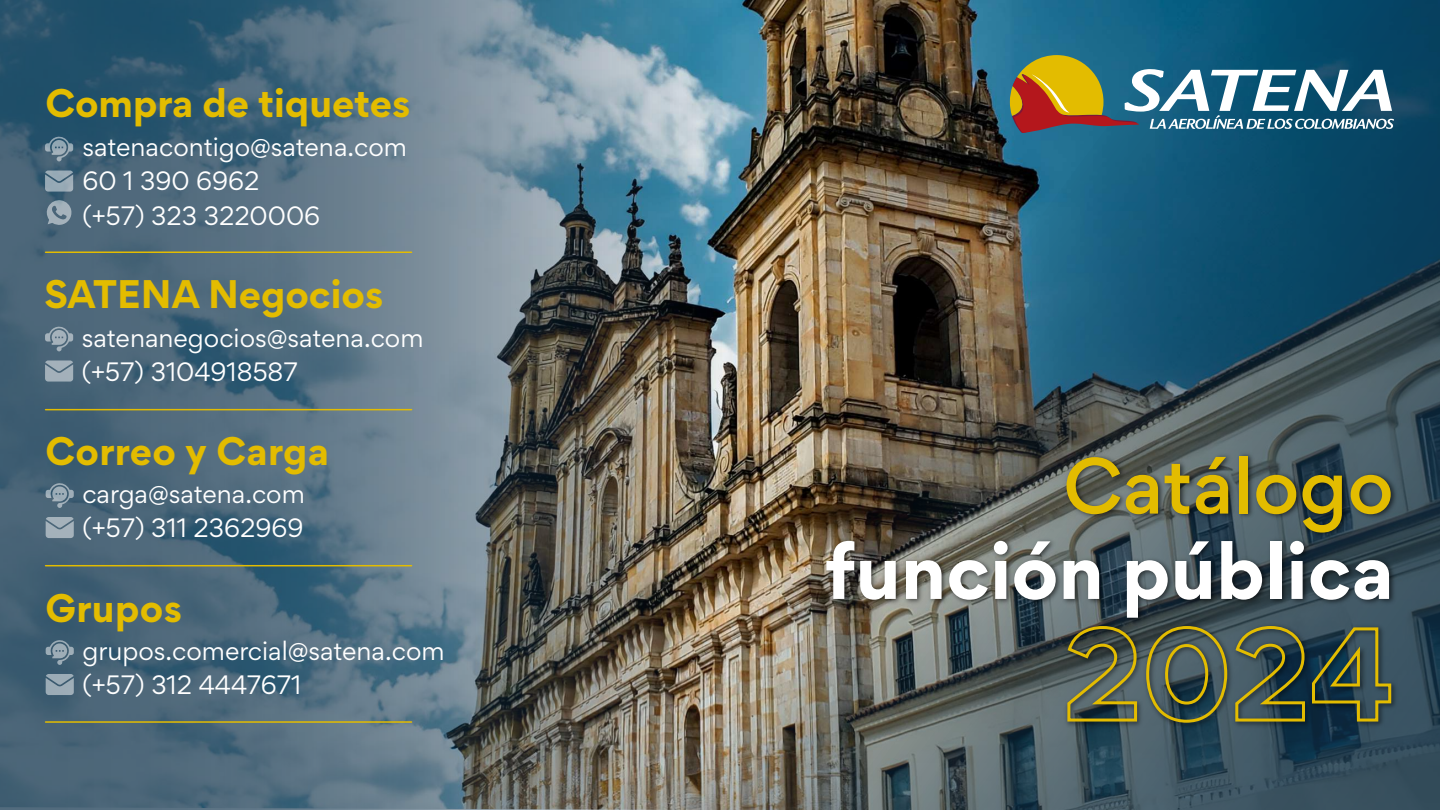
<style>
.page{position:relative;width:1440px;height:810px;background:#fff}
.page>*{position:absolute;margin:0;border:0;box-sizing:border-box;transform-origin:0 0}
.t1{font:700 71.1px "Gordita";color:#fff}
.t2{font:500 71.1px "Gordita";color:#e3bc00}
.t3{font:700 35.62px "Gordita";color:#e3bc00}
.t4{font:23.77px/34.4px "Gordita";color:#fff}
</style>
<div class="page">
<img style="left:721px;top:0;width:719px;height:810px">
<img style="left:0;top:0;width:721px;height:810px">
<svg style="left:1010px;top:55px;width:384px;height:78px"></svg>
<img style="left:760px;top:445px;width:642px;height:188px">
<img style="left:966px;top:609px;width:439px;height:163px">
<svg style="left:1065px;top:625px;width:74px;height:98px;background:#5e6345"></svg>
<svg style="left:1145px;top:625px;width:248px;height:99px;background:#4a5846"></svg>
<svg style="left:45px;top:137px;width:28px;height:24px"></svg>
<svg style="left:45px;top:171px;width:28px;height:21px"></svg>
<hr style="left:46px;top:252px;width:366px;height:1px;background:#e3bc00">
<svg style="left:45px;top:327px;width:28px;height:24px"></svg>
<svg style="left:45px;top:360px;width:28px;height:22px"></svg>
<svg style="left:46px;top:483px;width:28px;height:25px"></svg>
<svg style="left:46px;top:517px;width:28px;height:21px"></svg>
<svg style="left:46px;top:640px;width:28px;height:25px"></svg>
<svg style="left:46px;top:674px;width:28px;height:21px"></svg>
<svg style="left:47px;top:200px;width:24px;height:25px"></svg>
<hr style="left:46px;top:409px;width:366px;height:1px;background:#e3bc00">
<hr style="left:46px;top:565px;width:366px;height:1px;background:#e3bc00">
<hr style="left:46px;top:721px;width:366px;height:2px;background:#e3bc00">
<h2 class="t3" style="left:45px;top:75px;width:366px">Compra de tiquetes</h2>
<p class="t4" style="left:82px;top:129px;width:326px">satenacontigo@satena.com<br>60 1 390 6962<br>(+57) 323 3220006</p>
<h2 class="t3" style="left:45px;top:266px;width:340px">SATENA Negocios</h2>
<p class="t4" style="left:82px;top:320px;width:343px">satenanegocios@satena.com (+57) 3104918587</p>
<h2 class="t3" style="left:45px;top:423px;width:285px">Correo y Carga</h2>
<p class="t4" style="left:82px;top:476px;width:224px">carga@satena.com (+57) 311 2362969</p>
<h2 class="t3" style="left:46px;top:580px;width:138px">Grupos</h2>
<p class="t4" style="left:82px;top:633px;width:364px">grupos.comercial@satena.com (+57) 312 4447671</p>
<h1 class="t2" style="left:1063px;top:433px;width:332px">Catálogo</h1>
<h1 class="t1" style="left:825px;top:515px;width:571px">función pública</h1>
</div>
